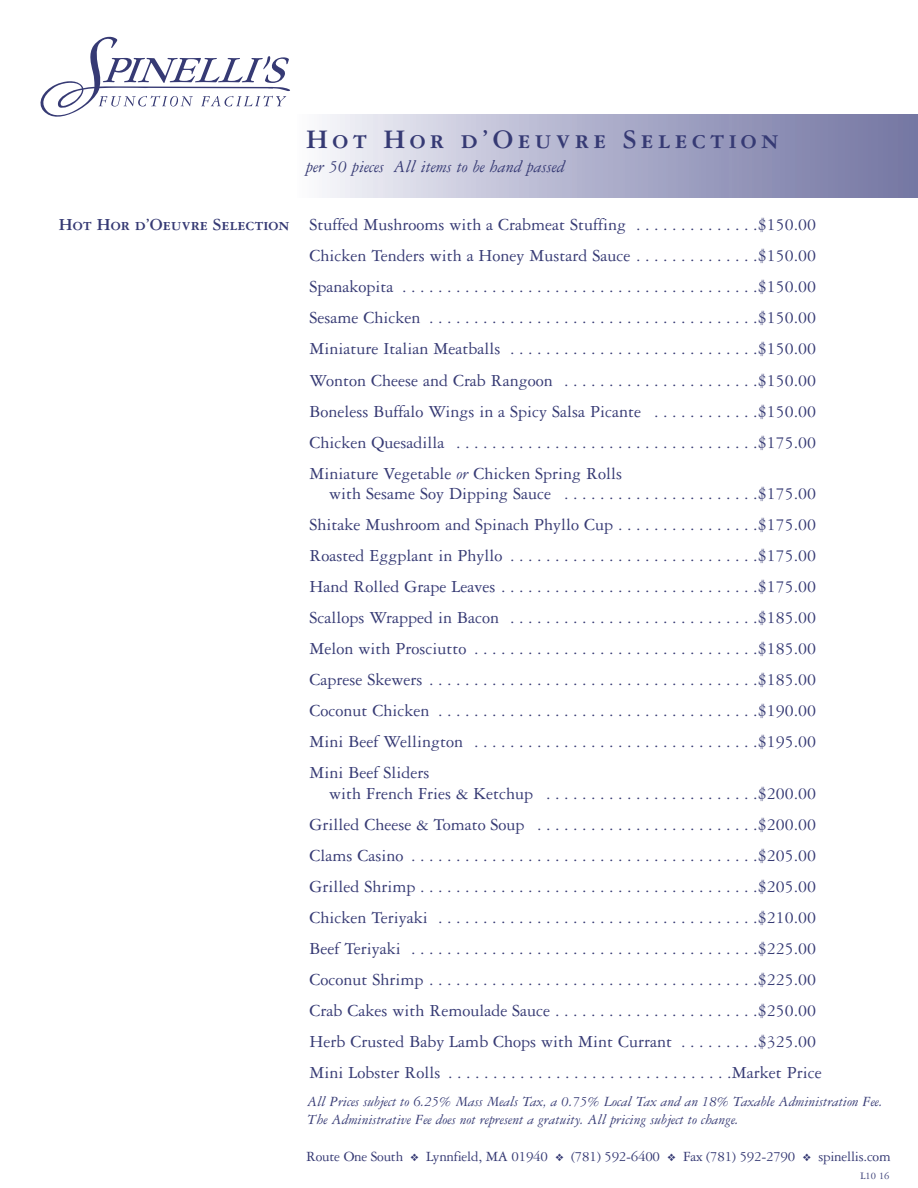
<style>
.page{position:relative;width:918px;height:1188px;background:#fff}
.page>*{position:absolute;margin:0;border:0;box-sizing:border-box;transform-origin:0 0}
.t1{font:28.5px "Garamond Three Bold SC";letter-spacing:.15em;color:#363a74}
.t2{font:18px/31px "Garamond Three";color:#363a74;text-align:justify}
.t3{font:italic 18px "Garamond Three";color:#363a74}
.t4{font:18px "Garamond Three Bold SC";color:#363a74}
.t5{font:italic 15px/18px "Garamond Three";color:#363a74}
.t6{font:15px "Garamond Three";letter-spacing:-.015em;color:#363a74}
.t7{font:10.5px "Garamond Three";color:#363a74}
.s1{font-style:italic}
</style>
<div class="page">
<div style="left:291px;top:115px;width:627px;height:83px;background:linear-gradient(to right,#f6f6fb,#6e70a0)"></div>
<svg style="left:40px;top:36px;width:250px;height:81px"></svg>
<h1 class="t1" style="left:306px;top:129px;width:474px">Hot Hor d’Oeuvre Selection</h1>
<p class="t3" style="left:306px;top:160px;width:260px">per 50 pieces All items to be hand passed</p>
<p class="t4" style="left:59px;top:218px;width:232px">Hot Hor d’Oeuvre Selection</p>
<p class="t2" style="left:310px;top:211px;width:508px">Stuffed Mushrooms with a Crabmeat Stuffing . . . . . . . . . . . . . .$150.00<br>Chicken Tenders with a Honey Mustard Sauce . . . . . . . . . . . . . .$150.00<br>Spanakopita . . . . . . . . . . . . . . . . . . . . . . . . . . . . . . . . . . . . . . . .$150.00<br>Sesame Chicken . . . . . . . . . . . . . . . . . . . . . . . . . . . . . . . . . . . . .$150.00<br>Miniature Italian Meatballs . . . . . . . . . . . . . . . . . . . . . . . . . . . .$150.00<br>Wonton Cheese and Crab Rangoon . . . . . . . . . . . . . . . . . . . . . .$150.00<br>Boneless Buffalo Wings in a Spicy Salsa Picante . . . . . . . . . . . .$150.00<br>Chicken Quesadilla . . . . . . . . . . . . . . . . . . . . . . . . . . . . . . . . . .$175.00<br>Miniature Vegetable <span class="s1">or</span> Chicken Spring Rolls</p>
<p class="t2" style="left:310px;top:480px;width:508px;text-indent:20px">with Sesame Soy Dipping Sauce . . . . . . . . . . . . . . . . . . . . . .$175.00<br>Shitake Mushroom and Spinach Phyllo Cup . . . . . . . . . . . . . . . .$175.00<br>Roasted Eggplant in Phyllo . . . . . . . . . . . . . . . . . . . . . . . . . . . .$175.00<br>Hand Rolled Grape Leaves . . . . . . . . . . . . . . . . . . . . . . . . . . . . .$175.00<br>Scallops Wrapped in Bacon . . . . . . . . . . . . . . . . . . . . . . . . . . . .$185.00<br>Melon with Prosciutto . . . . . . . . . . . . . . . . . . . . . . . . . . . . . . . .$185.00<br>Caprese Skewers . . . . . . . . . . . . . . . . . . . . . . . . . . . . . . . . . . . . .$185.00<br>Coconut Chicken . . . . . . . . . . . . . . . . . . . . . . . . . . . . . . . . . . . .$190.00<br>Mini Beef Wellington . . . . . . . . . . . . . . . . . . . . . . . . . . . . . . . .$195.00<br>Mini Beef Sliders</p>
<p class="t2" style="left:310px;top:779px;width:514px;text-align:left;text-indent:20px">with French Fries &amp; Ketchup . . . . . . . . . . . . . . . . . . . . . . . .$200.00<br>Grilled Cheese &amp; Tomato Soup . . . . . . . . . . . . . . . . . . . . . . . . .$200.00<br>Clams Casino . . . . . . . . . . . . . . . . . . . . . . . . . . . . . . . . . . . . . . .$205.00<br>Grilled Shrimp . . . . . . . . . . . . . . . . . . . . . . . . . . . . . . . . . . . . . .$205.00<br>Chicken Teriyaki . . . . . . . . . . . . . . . . . . . . . . . . . . . . . . . . . . . .$210.00<br>Beef Teriyaki . . . . . . . . . . . . . . . . . . . . . . . . . . . . . . . . . . . . . . .$225.00<br>Coconut Shrimp . . . . . . . . . . . . . . . . . . . . . . . . . . . . . . . . . . . . .$225.00<br>Crab Cakes with Remoulade Sauce . . . . . . . . . . . . . . . . . . . . . . .$250.00<br>Herb Crusted Baby Lamb Chops with Mint Currant . . . . . . . . .$325.00<br>Mini Lobster Rolls . . . . . . . . . . . . . . . . . . . . . . . . . . . . . . . .Market Price</p>
<p class="t5" style="left:308px;top:1094px;width:577px">All Prices subject to 6.25% Mass Meals Tax, a 0.75% Local Tax and an 18% Taxable Administration Fee.<br>The Administrative Fee does not represent a gratuity. All pricing subject to change.</p>
<p class="t6" style="left:306px;top:1151px;width:586px">Route One South ❖ Lynnfield, MA 01940 ❖ (781) 592-6400 ❖ Fax (781) 592-2790 ❖ spinellis.com</p>
<p class="t7" style="left:860px;top:1172px;width:31px">L10 16</p>
</div>
